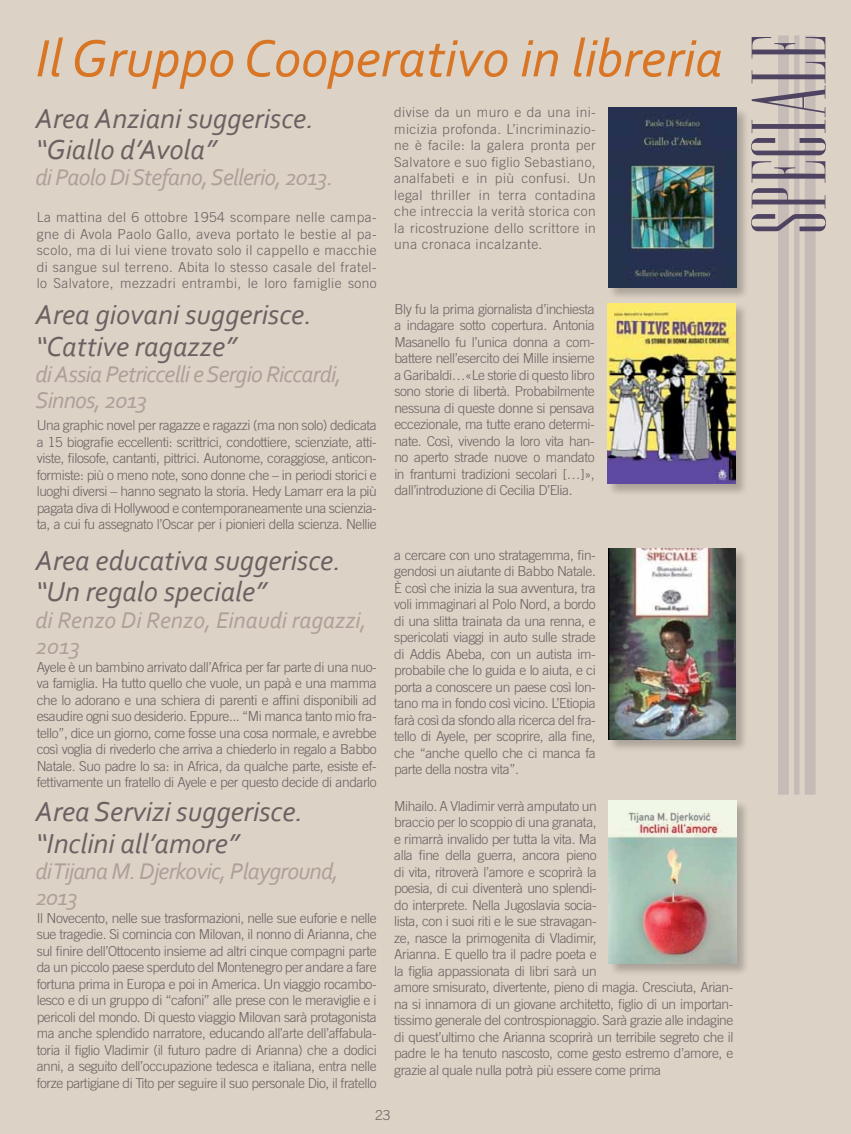
<style>
.page{position:relative;width:851px;height:1134px;background:#fff}
.page>*{position:absolute;margin:0;border:0;box-sizing:border-box;transform-origin:0 0}
.t1{font:94.88px "Edition";color:#4e4361;scale:1.18 1}
.t2{font:italic 55px "Corbel";color:#d87626}
.t3{font:italic 28.75px/31.2px "Corbel";color:#6c6162}
.t4{font:italic 23.75px/26.2px "Corbel";letter-spacing:-.03em;color:#ad9f9a}
.t5{font:italic 23.75px/26.2px "Corbel";color:#ad9f9a}
.t6{font:300 13.75px/16.5px "Trade Gothic";letter-spacing:-.03em;color:#6c6162;text-align:justify}
</style>
<div class="page">
<div style="left:0;top:0;width:850px;height:1134px;background:#dcd2c5"></div>
<div style="left:804px;top:35px;width:11px;height:760px;background:#c5bbb7"></div>
<div style="left:794px;top:35px;width:5px;height:760px;background:#c5bbb7"></div>
<div style="left:777px;top:35px;width:11px;height:760px;background:#c5bbb7"></div>
<div style="left:606px;top:302px;width:142px;height:194px;background:#000;opacity:.22"></div>
<img style="left:607px;top:303px;width:128px;height:180px">
<div style="left:607px;top:107px;width:142px;height:193px;background:#000;opacity:.22"></div>
<img style="left:608px;top:108px;width:128px;height:179px">
<div style="left:607px;top:548px;width:141px;height:205px;background:#000;opacity:.22"></div>
<img style="left:608px;top:549px;width:127px;height:191px">
<div style="left:608px;top:799px;width:141px;height:178px;background:#000;opacity:.22"></div>
<img style="left:609px;top:800px;width:127px;height:164px">
<h2 class="t2" style="left:35px;top:24px;width:688px">Il Gruppo Cooperativo in libreria</h2>
<h3 class="t3" style="left:35px;top:102px;width:280px">Area Anziani suggerisce. “Giallo d’Avola”</h3>
<h3 class="t4" style="left:35px;top:164px;width:299px">di Paolo Di Stefano, Sellerio, 2013.</h3>
<p class="t6" style="left:37px;top:209px;width:341px">La mattina del 6 ottobre 1954 scompare nelle campa&shy;gne di Avola Paolo Gallo, aveva portato le bestie al pa&shy;scolo, ma di lui viene trovato solo il cappello e macchie di sangue sul terreno. Abita lo stesso casale del fratel&shy;lo Salvatore, mezzadri entrambi, le loro famiglie sono</p>
<h3 class="t3" style="left:35px;top:299px;width:278px">Area giovani suggerisce. “Cattive ragazze”</h3>
<h3 class="t4" style="left:35px;top:360px;width:308px">di Assia Petriccelli e Sergio Riccardi,<br>Sinnos, 2013</h3>
<p class="t6" style="left:37px;top:417px;width:341px">Una graphic novel per ragazze e ragazzi (ma non solo) dedicata a 15 biografie eccellenti: scrittrici, condottiere, scienziate, atti&shy;viste, filosofe, cantanti, pittrici. Autonome, coraggiose, anticon&shy;formiste: più o meno note, sono donne che – in periodi storici e luoghi diversi – hanno segnato la storia. Hedy Lamarr era la più pagata diva di Hollywood e contemporaneamente una scienzia&shy;ta, a cui fu assegnato l’Oscar per i pionieri della scienza. Nellie</p>
<h3 class="t3" style="left:35px;top:544px;width:307px">Area educativa suggerisce. “Un regalo speciale”</h3>
<h3 class="t5" style="left:35px;top:606px;width:333px">di Renzo Di Renzo, Einaudi ragazzi,<br>2013</h3>
<p class="t6" style="left:37px;top:658px;width:341px">Ayele è un bambino arrivato dall’Africa per far parte di una nuo&shy;va famiglia. Ha tutto quello che vuole, un papà e una mamma che lo adorano e una schiera di parenti e affini disponibili ad esaudire ogni suo desiderio. Eppure... “Mi manca tanto mio fra&shy;tello”, dice un giorno, come fosse una cosa normale, e avrebbe così voglia di rivederlo che arriva a chiederlo in regalo a Babbo Natale. Suo padre lo sa: in Africa, da qualche parte, esiste ef&shy;fettivamente un fratello di Ayele e per questo decide di andarlo</p>
<h3 class="t3" style="left:35px;top:796px;width:269px">Area Servizi suggerisce. “Inclini all’amore”</h3>
<h3 class="t4" style="left:35px;top:857px;width:305px">di Tijana M. Djerkovic, Playground,<br>2013</h3>
<p class="t6" style="left:37px;top:910px;width:341px">Il Novecento, nelle sue trasformazioni, nelle sue euforie e nelle sue tragedie. Si comincia con Milovan, il nonno di Arianna, che sul finire dell’Ottocento insieme ad altri cinque compagni parte da un piccolo paese sperduto del Montenegro per andare a fare fortuna prima in Europa e poi in America. Un viaggio rocambo&shy;lesco e di un gruppo di “cafoni” alle prese con le meraviglie e i pericoli del mondo. Di questo viaggio Milovan sarà protagonista ma anche splendido narratore, educando all’arte dell’affabula&shy;toria il figlio Vladimir (il futuro padre di Arianna) che a dodici anni, a seguito dell’occupazione tedesca e italiana, entra nelle forze partigiane di Tito per seguire il suo personale Dio, il fratello</p>
<p class="t6" style="left:394px;top:104px;width:203px">divise da un muro e da una ini&shy;micizia profonda. L’incriminazio&shy;ne è facile: la galera pronta per Salvatore e suo figlio Sebastiano, analfabeti e in più confusi. Un legal thriller in terra contadina che intreccia la verità storica con la ricostruzione dello scrittore in una cronaca incalzante.</p>
<p class="t6" style="left:394px;top:301px;width:202px">Bly fu la prima giornalista d’inchiesta a indagare sotto copertura. Antonia Masanello fu l’unica donna a com&shy;battere nell’esercito dei Mille insieme a Garibaldi…«Le storie di questo libro sono storie di libertà. Probabilmente nessuna di queste donne si pensava eccezionale, ma tutte erano determi&shy;nate. Così, vivendo la loro vita han&shy;no aperto strade nuove o mandato in frantumi tradizioni secolari […]», dall’introduzione di Cecilia D’Elia.</p>
<p class="t6" style="left:394px;top:546px;width:203px">a cercare con uno stratagemma, fin&shy;gendosi un aiutante di Babbo Natale.<br>È così che inizia la sua avventura, tra voli immaginari al Polo Nord, a bordo di una slitta trainata da una renna, e spericolati viaggi in auto sulle strade di Addis Abeba, con un autista im&shy;probabile che lo guida e lo aiuta, e ci porta a conoscere un paese così lon&shy;tano ma in fondo così vicino. L’Etiopia farà così da sfondo alla ricerca del fra&shy;tello di Ayele, per scoprire, alla fine, che “anche quello che ci manca fa parte della nostra vita”.</p>
<p class="t6" style="left:394px;top:797px;width:340px;text-align:left">Mihailo. A Vladimir verrà amputato un<br>braccio per lo scoppio di una granata,<br>e rimarrà invalido per tutta la vita. Ma<br>alla fine della guerra, ancora pieno<br>di vita, ritroverà l’amore e scoprirà la<br>poesia, di cui diventerà uno splendi-<br>do interprete. Nella Jugoslavia socia-<br>lista, con i suoi riti e le sue stravagan-<br>ze, nasce la primogenita di Vladimir,<br>Arianna. E quello tra il padre poeta e<br>la figlia appassionata di libri sarà un<br>amore smisurato, divertente, pieno di magia. Cresciuta, Arian&shy;na si innamora di un giovane architetto, figlio di un importan&shy;tissimo generale del controspionaggio. Sarà grazie alle indagine di quest’ultimo che Arianna scoprirà un terribile segreto che il padre le ha tenuto nascosto, come gesto estremo d’amore, e grazie al quale nulla potrà più essere come prima</p>
<p class="t6" style="left:375px;top:1107px;width:17px">23</p>
<h1 class="t1" style="left:737px;top:235px;width:170px;rotate:-90deg">Speciale</h1>
</div>
